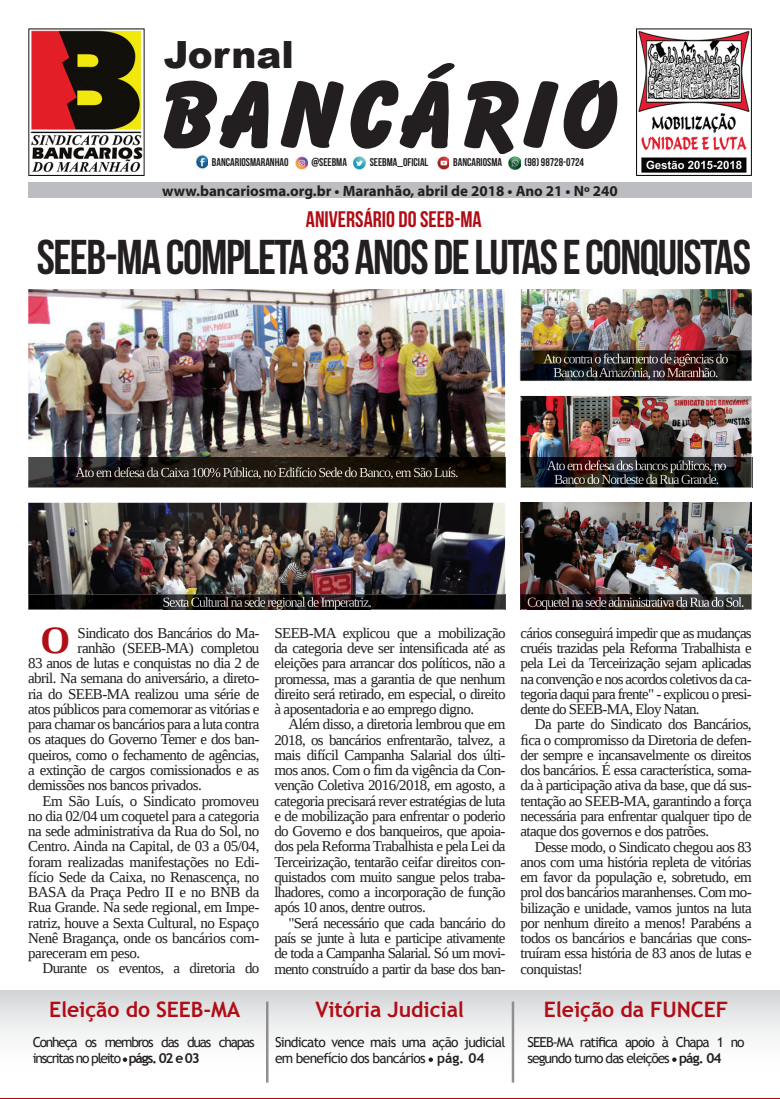
<style>
.page{position:relative;width:780px;height:1099px;background:#fff}
.page>*{position:absolute;margin:0;border:0;box-sizing:border-box;transform-origin:0 0}
.t1{font:48.75px "Bebas Neue";letter-spacing:-.03em;color:#231f20}
.t2{font:700 38.25px "Liberation Serif";color:#b00d15}
.t3{font:900 37.5px "Arial";color:#231f20}
.t4{font:22.5px "Bebas Neue";color:#b00d15}
.t5{font:700 21.25px "Trebuchet MS";letter-spacing:-.005em;color:#b00d15}
.t6{font:15px/15.2px "Liberation Serif";letter-spacing:-.04em;color:#231f20;text-align:justify}
.t7{font:700 15px "Myriad Pro";color:#231f20}
.t8{font:13.75px/16.5px "Trebuchet MS";letter-spacing:-.05em;color:#231f20}
.t9{font:13.75px/16.5px "Trebuchet MS";letter-spacing:-.07em;color:#231f20}
.t10{font:13.75px/16.5px "Trebuchet MS";letter-spacing:-.09em;color:#231f20}
.t11{font:11.25px "Bebas Neue";color:#231f20}
.s1{font-weight:700}
</style>
<div class="page">
<div style="left:28px;top:182px;width:723px;height:16px;background:#bcbdc0"></div>
<svg style="left:164px;top:63px;width:453px;height:91px"></svg>
<img style="left:636px;top:28px;width:115px;height:147px">
<img style="left:29px;top:29px;width:115px;height:146px">
<img style="left:196px;top:155px;width:12px;height:14px">
<img style="left:295px;top:155px;width:13px;height:15px">
<img style="left:353px;top:156px;width:13px;height:14px">
<img style="left:437px;top:156px;width:12px;height:14px">
<img style="left:508px;top:156px;width:13px;height:14px">
<div style="left:0;top:990px;width:780px;height:107px;background:linear-gradient(to bottom,#dcdddf,#fff)"></div>
<svg style="left:123px;top:1057px;width:4px;height:4px"></svg>
<svg style="left:428px;top:1057px;width:5px;height:4px"></svg>
<svg style="left:672px;top:1057px;width:4px;height:4px"></svg>
<hr style="left:266px;top:1001px;width:2px;height:81px;background:#908f8f">
<hr style="left:511px;top:1001px;width:3px;height:81px;background:#908f8f">
<img style="left:28px;top:289px;width:477px;height:168px">
<img style="left:520px;top:289px;width:231px;height:61px">
<img style="left:520px;top:396px;width:231px;height:61px">
<img style="left:520px;top:502px;width:231px;height:107px">
<img style="left:28px;top:502px;width:477px;height:92px">
<hr style="left:505px;top:457px;width:1px;height:30px;background:#4b4c4d">
<img style="left:28px;top:457px;width:477px;height:30px">
<img style="left:75px;top:467px;width:382px;height:12px">
<svg style="left:520px;top:594px;width:1px;height:15px"></svg>
<img style="left:527px;top:597px;width:216px;height:12px">
<svg style="left:505px;top:594px;width:1px;height:15px"></svg>
<img style="left:28px;top:594px;width:477px;height:15px">
<img style="left:163px;top:597px;width:208px;height:12px">
<hr style="left:751px;top:457px;width:1px;height:30px;background:#4b4c4d">
<img style="left:520px;top:457px;width:231px;height:30px">
<img style="left:547px;top:460px;width:179px;height:13px">
<img style="left:554px;top:474px;width:164px;height:10px">
<img style="left:520px;top:350px;width:231px;height:30px">
<img style="left:543px;top:353px;width:185px;height:13px">
<img style="left:553px;top:367px;width:164px;height:12px">
<h3 class="t3" style="left:164px;top:33px;width:132px">Jornal</h3>
<p class="t11" style="left:212px;top:156px;width:78px">BANCARIOSMARANHAO</p>
<p class="t11" style="left:311px;top:156px;width:37px">@SEEBMA</p>
<p class="t11" style="left:370px;top:156px;width:60px">SEEBMA_OFICIAL</p>
<p class="t11" style="left:453px;top:156px;width:50px">BANCARIOSMA</p>
<p class="t11" style="left:524px;top:156px;width:61px">(98) 98728-0724</p>
<p class="t7" style="left:162px;top:181px;width:457px">www.bancariosma.org.br • Maranhão, abril de 2018 • Ano 21 • Nº 240</p>
<h3 class="t4" style="left:306px;top:207px;width:177px">ANIVERSÁRIO DO SEEB-MA</h3>
<h1 class="t1" style="left:37px;top:230px;width:715px">SEEB-MA COMPLETA 83 ANOS DE LUTAS E CONQUISTAS</h1>
<h2 class="t2" style="left:41px;top:614px;width:31px">O</h2>
<p class="t6" style="left:78px;top:625px;width:183px">Sindicato dos Bancários do Ma-</p>
<p class="t6" style="left:78px;top:640px;width:183px">ranhão (SEEB-MA) completou</p>
<p class="t6" style="left:28px;top:655px;width:233px">83 anos de lutas e conquistas no dia 2 de</p>
<p class="t6" style="left:28px;top:670px;width:233px">abril. Na semana do aniversário, a direto-</p>
<p class="t6" style="left:28px;top:686px;width:233px">ria do SEEB-MA realizou uma série de</p>
<p class="t6" style="left:28px;top:701px;width:233px">atos públicos para comemorar as vitórias e</p>
<p class="t6" style="left:28px;top:716px;width:233px">para chamar os bancários para a luta contra</p>
<p class="t6" style="left:28px;top:731px;width:233px">os ataques do Governo Temer e dos ban-</p>
<p class="t6" style="left:28px;top:747px;width:233px">queiros, como o fechamento de agências,</p>
<p class="t6" style="left:28px;top:762px;width:233px">a extinção de cargos comissionados e as</p>
<p class="t6" style="left:28px;top:777px;width:175px">demissões nos bancos privados.</p>
<p class="t6" style="left:42px;top:792px;width:218px">Em São Luís, o Sindicato promoveu</p>
<p class="t6" style="left:28px;top:808px;width:233px">no dia 02/04 um coquetel para a categoria</p>
<p class="t6" style="left:28px;top:823px;width:233px">na sede administrativa da Rua do Sol, no</p>
<p class="t6" style="left:28px;top:838px;width:233px">Centro. Ainda na Capital, de 03 a 05/04,</p>
<p class="t6" style="left:28px;top:853px;width:233px">foram realizadas manifestações no Edi-</p>
<p class="t6" style="left:28px;top:869px;width:233px">fício Sede da Caixa, no Renascença, no</p>
<p class="t6" style="left:28px;top:884px;width:232px">BASA da Praça Pedro II e no BNB da</p>
<p class="t6" style="left:28px;top:899px;width:233px">Rua Grande. Na sede regional, em Impe-</p>
<p class="t6" style="left:28px;top:914px;width:233px">ratriz, houve a Sexta Cultural, no Espaço</p>
<p class="t6" style="left:28px;top:930px;width:233px">Nenê Bragança, onde os bancários com-</p>
<p class="t6" style="left:28px;top:945px;width:113px">pareceram em peso.</p>
<p class="t6" style="left:42px;top:960px;width:218px">Durante os eventos, a diretoria do</p>
<p class="t6" style="left:274px;top:625px;width:233px">SEEB-MA explicou que a mobilização da categoria deve ser intensificada até as eleições para arrancar dos políticos, não a promessa, mas a garantia de que nenhum direito será retirado, em especial, o direito à aposentadoria e ao emprego digno.</p>
<p class="t6" style="left:274px;top:716px;width:233px;text-indent:14px">Além disso, a diretoria lembrou que em 2018, os bancários enfrentarão, talvez, a mais difícil Campanha Salarial dos últi&shy;mos anos. Com o fim da vigência da Con&shy;venção Coletiva 2016/2018, em agosto, a categoria precisará rever estratégias de luta e de mobilização para enfrentar o poderio do Governo e dos banqueiros, que apoia&shy;dos pela Reforma Trabalhista e pela Lei da Terceirização, tentarão ceifar direitos con&shy;quistados com muito sangue pelos traba&shy;lhadores, como a incorporação de função após 10 anos, dentre outros.</p>
<p class="t6" style="left:274px;top:915px;width:233px;text-indent:14px">"Será necessário que cada bancário do país se junte à luta e participe ativamente de toda a Campanha Salarial. Só um movi&shy;mento construído a partir da base dos ban-</p>
<p class="t6" style="left:520px;top:625px;width:233px">cários conseguirá impedir que as mudanças cruéis trazidas pela Reforma Trabalhista e pela Lei da Terceirização sejam aplicadas na convenção e nos acordos coletivos da ca&shy;tegoria daqui para frente" - explicou o presi&shy;dente do SEEB-MA, Eloy Natan.</p>
<p class="t6" style="left:520px;top:716px;width:233px;text-indent:14px">Da parte do Sindicato dos Bancários, fica o compromisso da Diretoria de defen&shy;der sempre e incansavelmente os direitos dos bancários. É essa característica, soma&shy;da à participação ativa da base, que dá sus&shy;tentação ao SEEB-MA, garantindo a força necessária para enfrentar qualquer tipo de ataque dos governos e dos patrões.</p>
<p class="t6" style="left:520px;top:838px;width:233px;text-indent:14px">Desse modo, o Sindicato chegou aos 83 anos com uma história repleta de vitórias em favor da população e, sobretudo, em prol dos bancários maranhenses. Com mo&shy;bilização e unidade, vamos juntos na luta por nenhum direito a menos! Parabéns a todos os bancários e bancárias que cons&shy;truíram essa história de 83 anos de lutas e conquistas!</p>
<h3 class="t5" style="left:49px;top:996px;width:193px">Eleição do SEEB-MA</h3>
<h3 class="t5" style="left:315px;top:996px;width:150px">Vitória Judicial</h3>
<h3 class="t5" style="left:543px;top:996px;width:186px">Eleição da FUNCEF</h3>
<p class="t10" style="left:33px;top:1033px;width:223px">Conheça os membros das duas chapas inscritas no pleito <span class="s1">págs. 02 e 03</span></p>
<p class="t8" style="left:275px;top:1033px;width:232px">Sindicato vence mais uma ação judicial em benefício dos bancários <span class="s1">pág. 04</span></p>
<p class="t9" style="left:527px;top:1033px;width:218px">SEEB-MA ratifica apoio à Chapa 1 no segundo turno das eleições <span class="s1">pág. 04</span></p>
</div>
